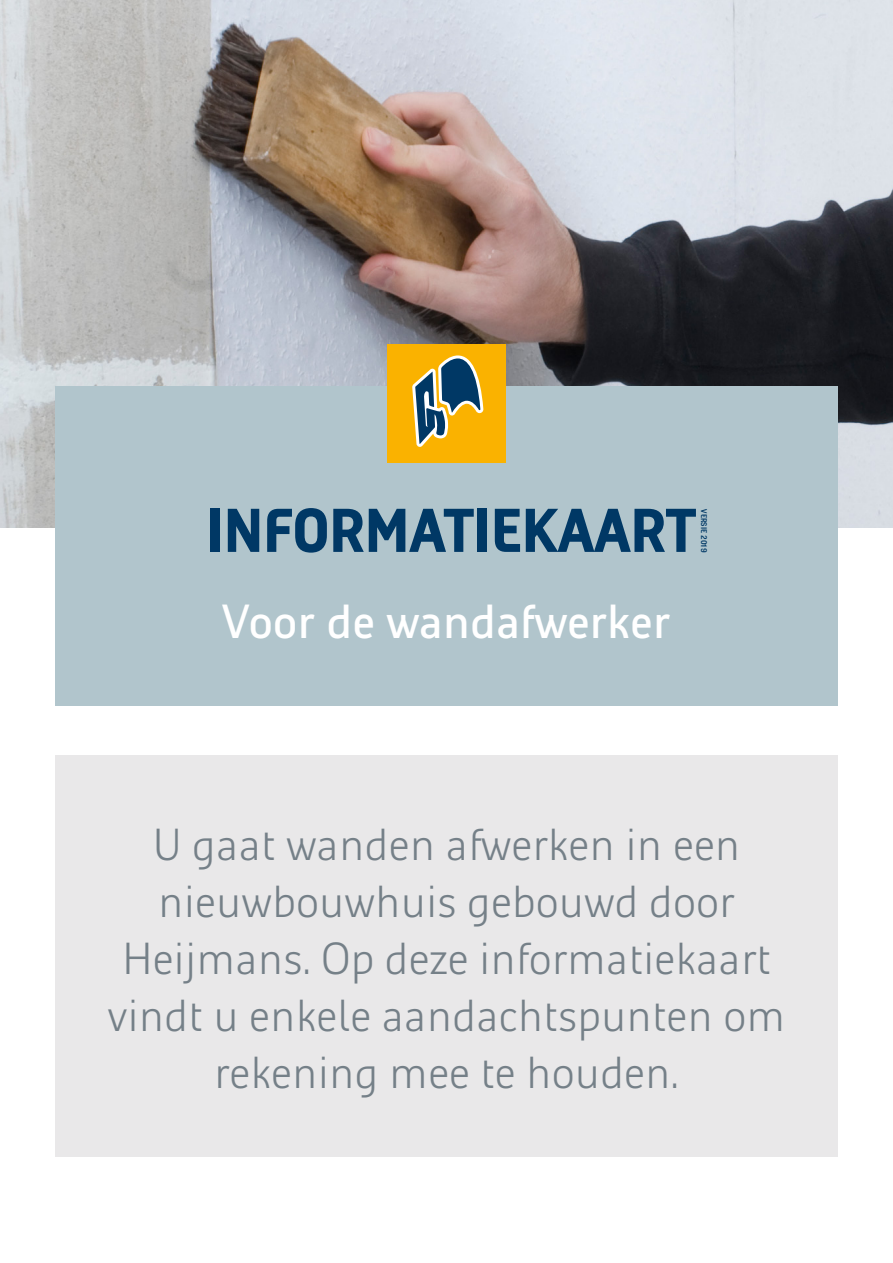
<style>
.page{position:relative;width:893px;height:1263px;background:#fff}
.page>*{position:absolute;margin:0;border:0;box-sizing:border-box;transform-origin:0 0}
.t1{font:900 61.95px "Heijmans Con";color:#003865}
.t2{font:48px "Heijmans";letter-spacing:-.01em;color:#fff}
.t3{font:300 45px/57px "Heijmans";color:#758088;text-align:center}
.t4{font:700 8.25px "Heijmans Con";color:#003865}
</style>
<div class="page">
<div style="left:55px;top:755px;width:783px;height:402px;background:#e9e8e9"></div>
<img style="left:0;top:0;width:893px;height:528px">
<div style="left:55px;top:387px;width:783px;height:319px;background:#b1c5cc"></div>
<div style="left:387px;top:344px;width:118px;height:118px;background:#fab200"></div>
<svg style="left:412px;top:355px;width:71px;height:92px"></svg>
<h1 class="t1" style="left:207px;top:494px;width:491px">INFORMATIEKAART</h1>
<p class="t4" style="left:709px;top:509px;width:45px;rotate:90deg">VERSIE 2019</p>
<p class="t2" style="left:223px;top:593px;width:449px">Voor de wandafwerker</p>
<p class="t3" style="left:107px;top:816px;width:680px">U gaat wanden afwerken in een nieuwbouwhuis gebouwd door<br>Heijmans. Op deze informatiekaart vindt u enkele aandachtspunten om rekening mee te houden.</p>
</div>
